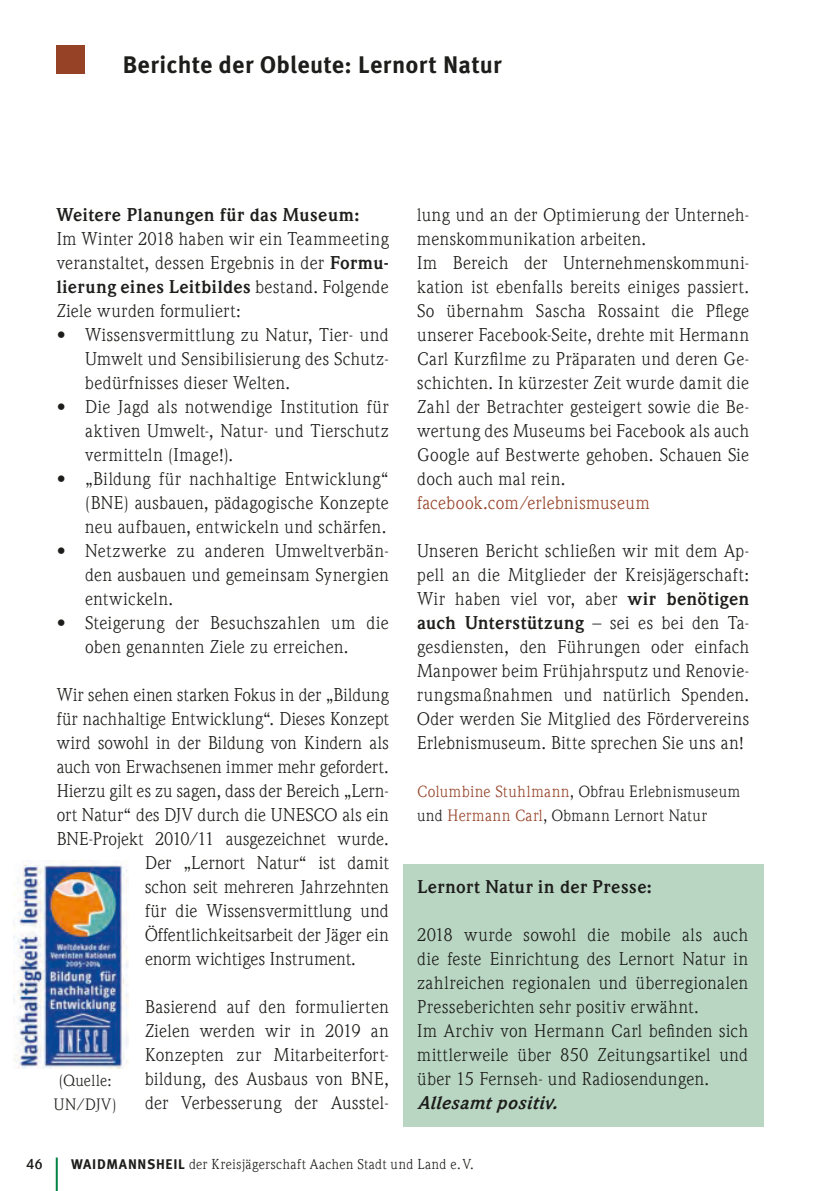
<style>
.page{position:relative;width:840px;height:1191px;background:#fff}
.page>*{position:absolute;margin:0;border:0;box-sizing:border-box;transform-origin:0 0}
.t1{font:700 24px "Meta OT";letter-spacing:.01em;color:#1d1d1b}
.t2{font:18px/24px "Weidemann LT";letter-spacing:.02em;color:#1d1d1b;text-align:justify}
.t3{font:700 18px "Weidemann LT";letter-spacing:.025em;color:#1d1d1b}
.t4{font:18px "Weidemann LT";letter-spacing:.02em;color:#954227}
.t5{font:italic 700 18px "Weidemann ITC Pro";letter-spacing:.035em;color:#1d1d1b}
.t6{font:16px/24px "Weidemann LT";letter-spacing:.025em;color:#1d1d1b}
.t7{font:14px "Weidemann LT";letter-spacing:.035em;color:#1d1d1b}
.t8{font:700 14px "Weidemann LT";color:#1d1d1b}
.s1{font-weight:700}
.s2{color:#954227}
.s3{font-family:"Meta OT";font-weight:700}
</style>
<div class="page">
<hr style="left:56px;top:1157px;width:2px;height:34px;background:#008244">
<div style="left:57px;top:45px;width:28px;height:29px;background:#954227"></div>
<img style="left:14px;top:860px;width:114px;height:208px">
<div style="left:403px;top:864px;width:360px;height:262px;background:#b9d6c2"></div>
<h1 class="t1" style="left:123px;top:51px;width:380px">Berichte der Obleute: Lernort Natur</h1>
<p class="t3" style="left:57px;top:204px;width:304px">Weitere Planungen für das Museum:</p>
<p class="t2" style="left:57px;top:227px;width:333px">Im Winter 2018 haben wir ein Teammeeting veranstaltet, dessen Ergebnis in der <span class="s1">Formu&shy;lierung eines Leitbildes</span> bestand. Folgende Ziele wurden formuliert:</p>
<p class="t2" style="left:85px;top:323px;width:305px;text-indent:-28px">• Wissensvermittlung zu Natur, Tier- und Umwelt und Sensibilisierung des Schutz&shy;bedürfnisses dieser Welten.</p>
<p class="t2" style="left:85px;top:395px;width:305px;text-indent:-28px">• Die Jagd als notwendige Institution für aktiven Umwelt-, Natur- und Tierschutz vermitteln (Image!).</p>
<p class="t2" style="left:85px;top:467px;width:305px;text-indent:-28px">• „Bildung für nachhaltige Entwicklung“ (BNE) ausbauen, pädagogische Konzepte neu aufbauen, entwickeln und schärfen.</p>
<p class="t2" style="left:85px;top:539px;width:305px;text-indent:-28px">• Netzwerke zu anderen Umweltverbän&shy;den ausbauen und gemeinsam Synergien entwickeln.</p>
<p class="t2" style="left:85px;top:611px;width:305px;text-indent:-28px">• Steigerung der Besuchszahlen um die oben genannten Ziele zu erreichen.</p>
<p class="t2" style="left:57px;top:683px;width:333px">Wir sehen einen starken Fokus in der „Bildung</p>
<p class="t2" style="left:57px;top:707px;width:333px">für nachhaltige Entwicklung“. Dieses Konzept</p>
<p class="t2" style="left:57px;top:731px;width:333px">wird sowohl in der Bildung von Kindern als</p>
<p class="t2" style="left:57px;top:755px;width:333px">auch von Erwachsenen immer mehr gefordert.</p>
<p class="t2" style="left:57px;top:779px;width:333px">Hierzu gilt es zu sagen, dass der Bereich „Lern-</p>
<p class="t2" style="left:57px;top:803px;width:333px">ort Natur“ des DJV durch die UNESCO als ein</p>
<p class="t2" style="left:57px;top:827px;width:333px">BNE-Projekt 2010/11 ausgezeichnet wurde.</p>
<p class="t2" style="left:145px;top:851px;width:245px">Der „Lernort Natur“ ist damit</p>
<p class="t2" style="left:145px;top:875px;width:245px">schon seit mehreren Jahrzehnten</p>
<p class="t2" style="left:145px;top:899px;width:245px">für die Wissensvermittlung und</p>
<p class="t2" style="left:145px;top:923px;width:245px">Öffentlichkeitsarbeit der Jäger ein</p>
<p class="t2" style="left:145px;top:947px;width:212px">enorm wichtiges Instrument.</p>
<p class="t2" style="left:145px;top:995px;width:245px">Basierend auf den formulierten Zielen werden wir in 2019 an Konzepten zur Mitarbeiterfort&shy;bildung, des Ausbaus von BNE, der Verbesserung der Ausstel-</p>
<p class="t6" style="left:54px;top:1067px;width:64px;text-align:center">(Quelle:<br>UN/DJV)</p>
<p class="t2" style="left:417px;top:203px;width:333px;text-align:left">lung und an der Optimierung der Unterneh&shy;menskommunikation arbeiten.<br>Im Bereich der Unternehmenskommuni&shy;kation ist ebenfalls bereits einiges passiert.<br>So übernahm Sascha Rossaint die Pflege unserer Facebook-Seite, drehte mit Hermann Carl Kurzfilme zu Präparaten und deren Ge&shy;schichten. In kürzester Zeit wurde damit die Zahl der Betrachter gesteigert sowie die Be&shy;wertung des Museums bei Facebook als auch Google auf Bestwerte gehoben. Schauen Sie doch auch mal rein.</p>
<p class="t4" style="left:417px;top:492px;width:234px">facebook.com/erlebnismuseum</p>
<p class="t2" style="left:417px;top:539px;width:333px">Unseren Bericht schließen wir mit dem Ap&shy;pell an die Mitglieder der Kreisjägerschaft:<br>Wir haben viel vor, aber <span class="s1">wir benötigen auch Unterstützung</span> – sei es bei den Ta&shy;gesdiensten, den Führungen oder einfach Manpower beim Frühjahrsputz und Renovie&shy;rungsmaßnahmen und natürlich Spenden.<br>Oder werden Sie Mitglied des Fördervereins Erlebnismuseum. Bitte sprechen Sie uns an!</p>
<p class="t6" style="left:417px;top:779px;width:324px"><span class="s2">Columbine Stuhlmann</span>, Obfrau Erlebnismuseum und <span class="s2">Hermann Carl</span>, Obmann Lernort Natur</p>
<p class="t3" style="left:417px;top:876px;width:236px">Lernort Natur in der Presse:</p>
<p class="t2" style="left:417px;top:923px;width:332px;text-align:left">2018 wurde sowohl die mobile als auch die feste Einrichtung des Lernort Natur in zahlreichen regionalen und überregionalen Presseberichten sehr positiv erwähnt.<br>Im Archiv von Hermann Carl befinden sich mittlerweile über 850 Zeitungsartikel und über 15 Fernseh- und Radiosendungen.</p>
<p class="t5" style="left:417px;top:1092px;width:141px">Allesamt positiv.</p>
<p class="t8" style="left:26px;top:1155px;width:18px">46</p>
<p class="t7" style="left:71px;top:1156px;width:404px"><span class="s3">WAIDMANNSHEIL</span> der Kreisjägerschaft Aachen Stadt und Land e. V.</p>
</div>
